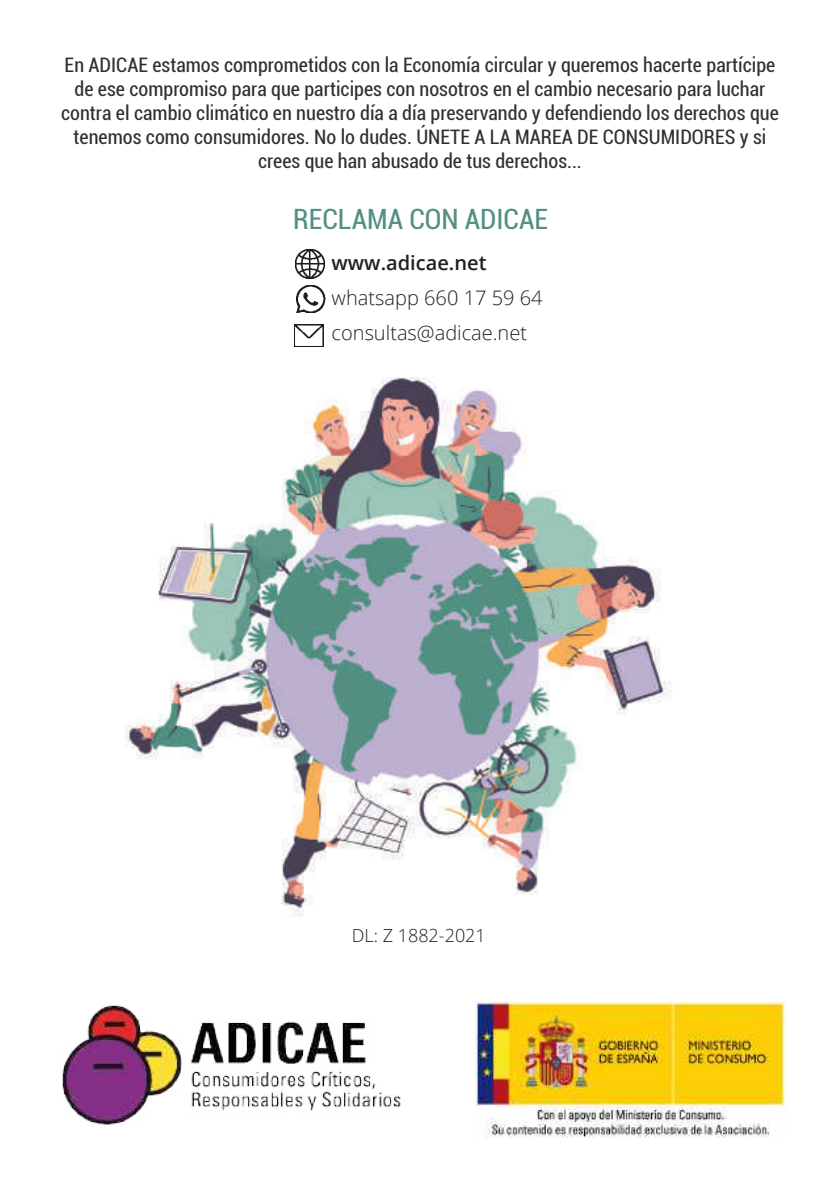
<style>
.page{position:relative;width:840px;height:1191px;background:#fff}
.page>*{position:absolute;margin:0;border:0;box-sizing:border-box;transform-origin:0 0}
.t1{font:condensed 28px "Roboto";color:#539082}
.t2{font:condensed 20px/24px "Roboto";color:#312f30;text-align:center}
.t3{font:300 20px/35.4px "Open Sans";color:#231f20}
.t4{font:600 20px "Open Sans";color:#231f20}
.t5{font:300 18px "Open Sans";color:#231f20}
</style>
<div class="page">
<img style="left:125px;top:378px;width:547px;height:539px">
<img style="left:475px;top:1001px;width:310px;height:137px">
<img style="left:296px;top:250px;width:28px;height:28px">
<img style="left:297px;top:286px;width:28px;height:27px">
<img style="left:295px;top:324px;width:28px;height:23px">
<img style="left:62px;top:1005px;width:339px;height:120px">
<p class="t2" style="left:61px;top:53px;width:718px">En ADICAE estamos comprometidos con la Economía circular y queremos hacerte partícipe de ese compromiso para que participes con nosotros en el cambio necesario para luchar contra el cambio climático en nuestro día a día preservando y defendiendo los derechos que tenemos como consumidores. No lo dudes. ÚNETE A LA MAREA DE CONSUMIDORES y si crees que han abusado de tus derechos...</p>
<h1 class="t1" style="left:293px;top:199px;width:256px">RECLAMA CON ADICAE</h1>
<p class="t4" style="left:331px;top:249px;width:156px">www.adicae.net</p>
<p class="t3" style="left:331px;top:279px;width:212px">whatsapp 660 17 59 64 consultas@adicae.net</p>
<p class="t5" style="left:351px;top:923px;width:135px">DL: Z 1882-2021</p>
</div>
